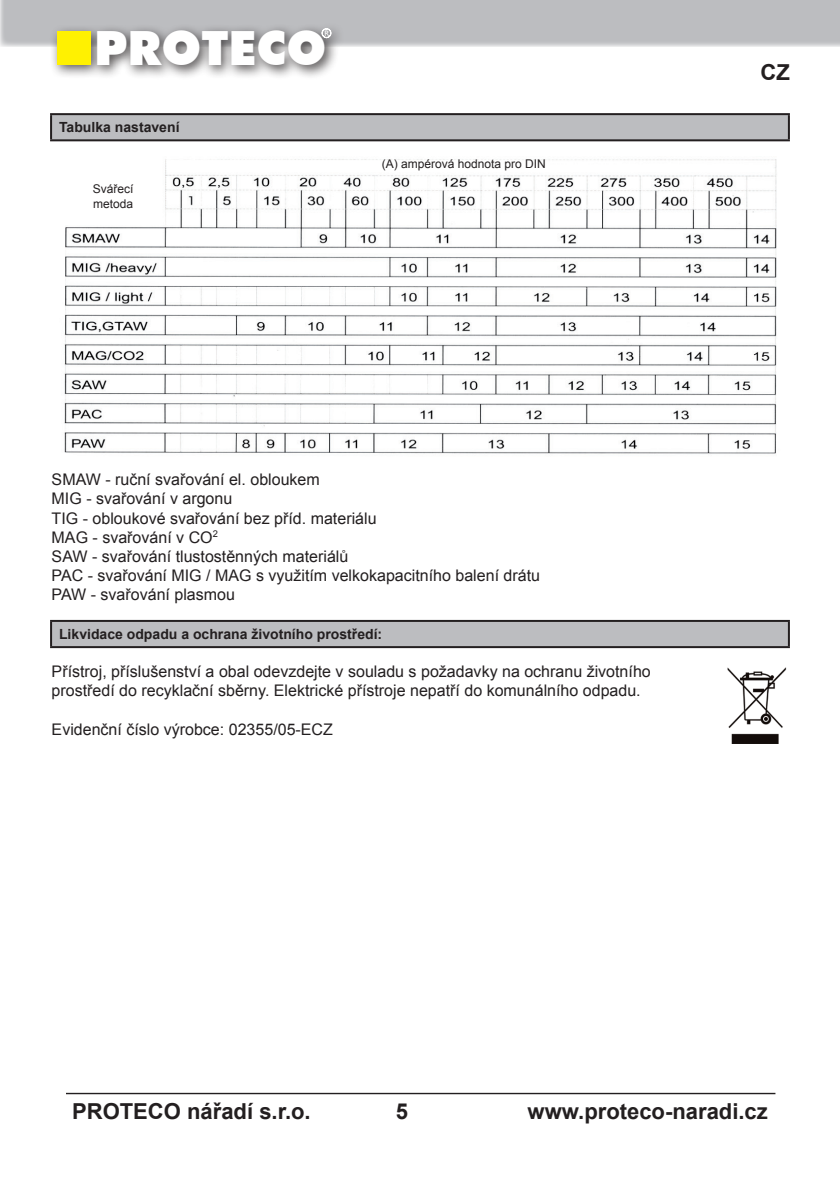
<style>
.page{position:relative;width:840px;height:1191px;background:#fff}
.page>*{position:absolute;margin:0;border:0;box-sizing:border-box;transform-origin:0 0}
.t1{font:900 47.2px "Futura BT";color:#fff}
.t2{font:700 22px "Arial";color:#231f20}
.t3{font:16px/19.2px "Arial";color:#231f20}
.t4{font:700 14px "Arial";color:#231f20}
.t5{font:12px/14.4px "Arial";color:#231f20}
.t6{font:7.8px "Humanist 521 BT";color:#fff}
</style>
<div class="page">
<div style="left:0;top:0;width:839px;height:46px;background:#bcbdc0"></div>
<hr style="left:66px;top:1092px;width:709px;height:2px;background:#231f20">
<div style="left:49px;top:22px;width:295px;height:58px;background:#231f20;opacity:.75"></div>
<div style="left:57px;top:32px;width:34px;height:33px;background:#fff101"></div>
<svg style="left:321px;top:28px;width:10px;height:10px"></svg>
<div style="left:51px;top:621px;width:737px;height:26px;background:#bcbdc0"></div>
<hr style="left:50px;top:620px;width:739px;height:2px;background:#231f20">
<hr style="left:50px;top:622px;width:2px;height:24px;background:#231f20">
<hr style="left:787px;top:622px;width:2px;height:24px;background:#231f20">
<hr style="left:50px;top:646px;width:739px;height:2px;background:#231f20">
<img style="left:727px;top:667px;width:60px;height:76px">
<div style="left:51px;top:114px;width:737px;height:26px;background:#bcbdc0"></div>
<hr style="left:50px;top:113px;width:739px;height:2px;background:#231f20">
<hr style="left:50px;top:115px;width:2px;height:24px;background:#231f20">
<hr style="left:787px;top:115px;width:2px;height:24px;background:#231f20">
<hr style="left:50px;top:139px;width:739px;height:2px;background:#231f20">
<img style="left:64px;top:159px;width:713px;height:295px">
<p class="t6" style="left:324px;top:28px;width:6px">R</p>
<h1 class="t1" style="left:94px;top:20px;width:234px">PROTECO</h1>
<p class="t4" style="left:59px;top:118px;width:122px">Tabulka nastavení</p>
<p class="t5" style="left:93px;top:182px;width:42px">Svářecí metoda</p>
<p class="t5" style="left:381px;top:157px;width:166px">(A) ampérová hodnota pro DIN</p>
<p class="t3" style="left:52px;top:470px;width:489px">SMAW - ruční svařování el. obloukem<br>MIG - svařování v argonu<br>TIG - obloukové svařování bez příd. materiálu<br>MAG - svařování v CO<sup>2<br></sup>SAW - svařování tlustostěnných materiálů<br>PAC - svařování MIG / MAG s využitím velkokapacitního balení drátu PAW - svařování plasmou</p>
<p class="t4" style="left:59px;top:625px;width:324px">Likvidace odpadu a ochrana životního prostředí:</p>
<p class="t3" style="left:52px;top:662px;width:600px">Přístroj, příslušenství a obal odevzdejte v souladu s požadavky na ochranu životního prostředí do recyklační sběrny. Elektrické přístroje nepatří do komunálního odpadu.</p>
<p class="t3" style="left:52px;top:720px;width:283px">Evidenční číslo výrobce: 02355/05-ECZ</p>
<h2 class="t2" style="left:760px;top:57px;width:31px">CZ</h2>
<h2 class="t2" style="left:72px;top:1096px;width:240px">PROTECO nářadí s.r.o.</h2>
<h2 class="t2" style="left:395px;top:1096px;width:14px">5</h2>
<h2 class="t2" style="left:527px;top:1096px;width:241px">www.proteco-naradi.cz</h2>
</div>
